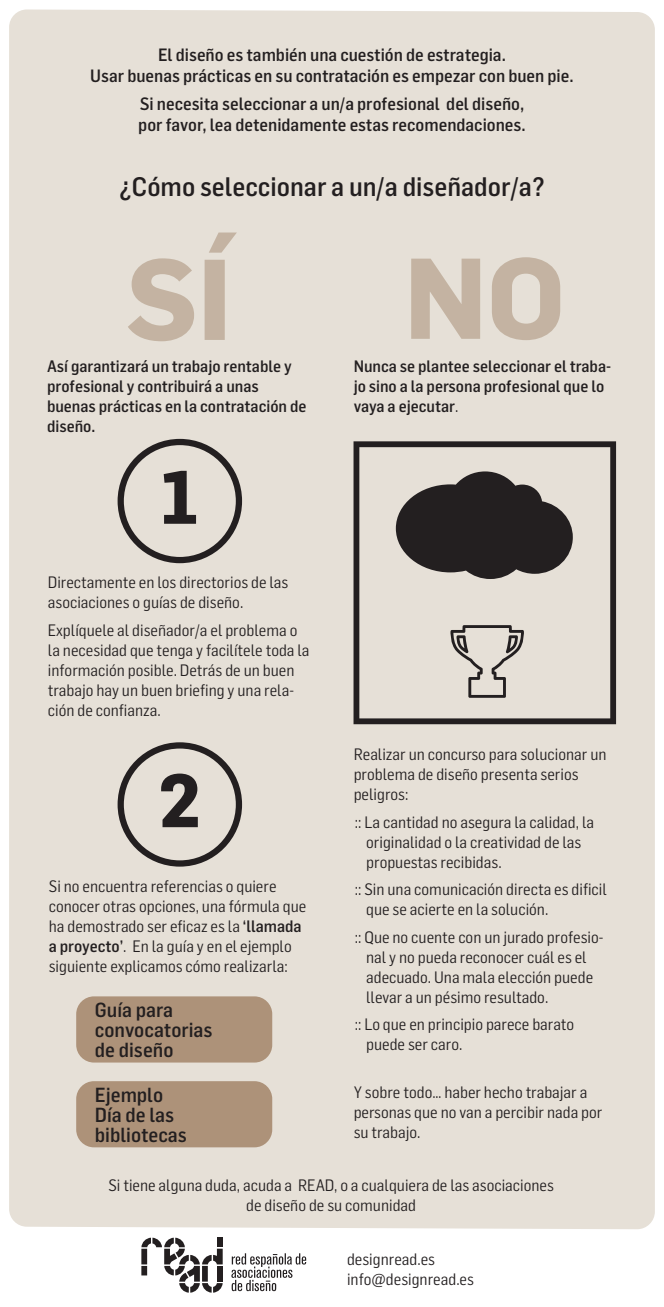
<style>
.page{position:relative;width:664px;height:1307px;background:#fff}
.page>*{position:absolute;margin:0;border:0;box-sizing:border-box;transform-origin:0 0}
.t1{font:700 112.5px "Flama";color:rgb(116 76 39/.3)}
.t2{font:700 73.75px "Flama";color:#231f20}
.t3{font:500 26.25px "Flama Semicondensed";color:#231f20}
.t4{font:500 20px/20px "Flama Semicondensed";color:#231f20}
.t5{font:500 17.5px/21px "Flama Semicondensed";color:#231f20;text-align:center}
.t6{font:16.25px/20px "Flama Semicondensed";color:#231f20}
.t7{font:500 16.25px/20px "Flama Semicondensed";color:#231f20}
.s1{font-weight:500}
.s2{font-weight:400}
</style>
<div class="page">
<div style="left:9px;top:9px;width:645px;height:1220px;background:#e6e0d7"></div>
<svg style="left:353px;top:441px;width:262px;height:283px;background:#afa9a3"></svg>
<div style="left:117px;top:439px;width:125px;height:124px;border:6px solid #231f20;border-radius:50%"></div>
<div style="left:117px;top:742px;width:125px;height:125px;border:6px solid #231f20;border-radius:50%"></div>
<div style="left:76px;top:996px;width:196px;height:67px;background:#ad9279;border-radius:18px"></div>
<div style="left:76px;top:1081px;width:196px;height:66px;background:#ad9279;border-radius:18px"></div>
<svg style="left:231px;top:1253px;width:75px;height:38px"></svg>
<svg style="left:141px;top:1238px;width:81px;height:55px"></svg>
<p class="t5" style="left:90px;top:44px;width:484px">El diseño es también una cuestión de estrategia.<br>Usar buenas prácticas en su contratación es empezar con buen pie.</p>
<p class="t5" style="left:138px;top:93px;width:388px;text-align:left">Si necesita seleccionar a un/a profesional del diseño, por favor, lea detenidamente estas recomendaciones.</p>
<h3 class="t3" style="left:119px;top:170px;width:427px">¿Cómo seleccionar a un/a diseñador/a?</h3>
<h1 class="t1" style="left:126px;top:218px;width:107px">SÍ</h1>
<h1 class="t1" style="left:404px;top:217px;width:162px">NO</h1>
<p class="t7" style="left:47px;top:355px;width:261px">Así garantizará un trabajo rentable y profesional y contribuirá a unas buenas prácticas en la contratación de diseño.</p>
<h2 class="t2" style="left:160px;top:444px;width:40px">1</h2>
<p class="t6" style="left:48px;top:572px;width:242px">Directamente en los directorios de las asociaciones o guías de diseño.</p>
<p class="t6" style="left:48px;top:619px;width:263px">Explíquele al diseñador/a el problema o la necesidad que tenga y facilítele toda la información posible. Detrás de un buen trabajo hay un buen briefing y una rela&shy;ción de confianza.</p>
<h2 class="t2" style="left:157px;top:747px;width:45px">2</h2>
<p class="t6" style="left:49px;top:876px;width:259px">Si no encuentra referencias o quiere conocer otras opciones, una fórmula que ha demostrado ser eficaz es la <span class="s1">‘llamada a proyecto’</span>. En la guía y en el ejemplo siguiente explicamos cómo realizarla:</p>
<p class="t4" style="left:95px;top:999px;width:119px">Guía para convocatorias de diseño</p>
<p class="t4" style="left:95px;top:1084px;width:93px">Ejemplo<br>Día de las bibliotecas</p>
<p class="t7" style="left:353px;top:355px;width:259px">Nunca se plantee seleccionar el traba&shy;jo sino a la persona profesional que lo vaya a ejecutar<span class="s2">.</span></p>
<p class="t6" style="left:353px;top:744px;width:254px">Realizar un concurso para solucionar un problema de diseño presenta serios peligros:</p>
<p class="t6" style="left:366px;top:811px;width:229px;text-indent:-11px">:: La cantidad no asegura la calidad, la originalidad o la creatividad de las propuestas recibidas.</p>
<p class="t6" style="left:366px;top:879px;width:242px;text-indent:-11px">:: Sin una comunicación directa es dificil que se acierte en la solución.</p>
<p class="t6" style="left:366px;top:926px;width:238px;text-indent:-11px">:: Que no cuente con un jurado profesio&shy;nal y no pueda reconocer cuál es el adecuado. Una mala elección puede llevar a un pésimo resultado.</p>
<p class="t6" style="left:366px;top:1014px;width:209px;text-indent:-11px">:: Lo que en principio parece barato puede ser caro.</p>
<p class="t6" style="left:353px;top:1081px;width:250px">Y sobre todo… haber hecho trabajar a personas que no van a percibir nada por su trabajo.</p>
<p class="t6" style="left:108px;top:1174px;width:446px;text-align:center">Si tiene alguna duda, acuda a READ, o a cualquiera de las asociaciones de diseño de su comunidad</p>
<p class="t6" style="left:347px;top:1249px;width:128px">designread.es info@designread.es</p>
</div>
